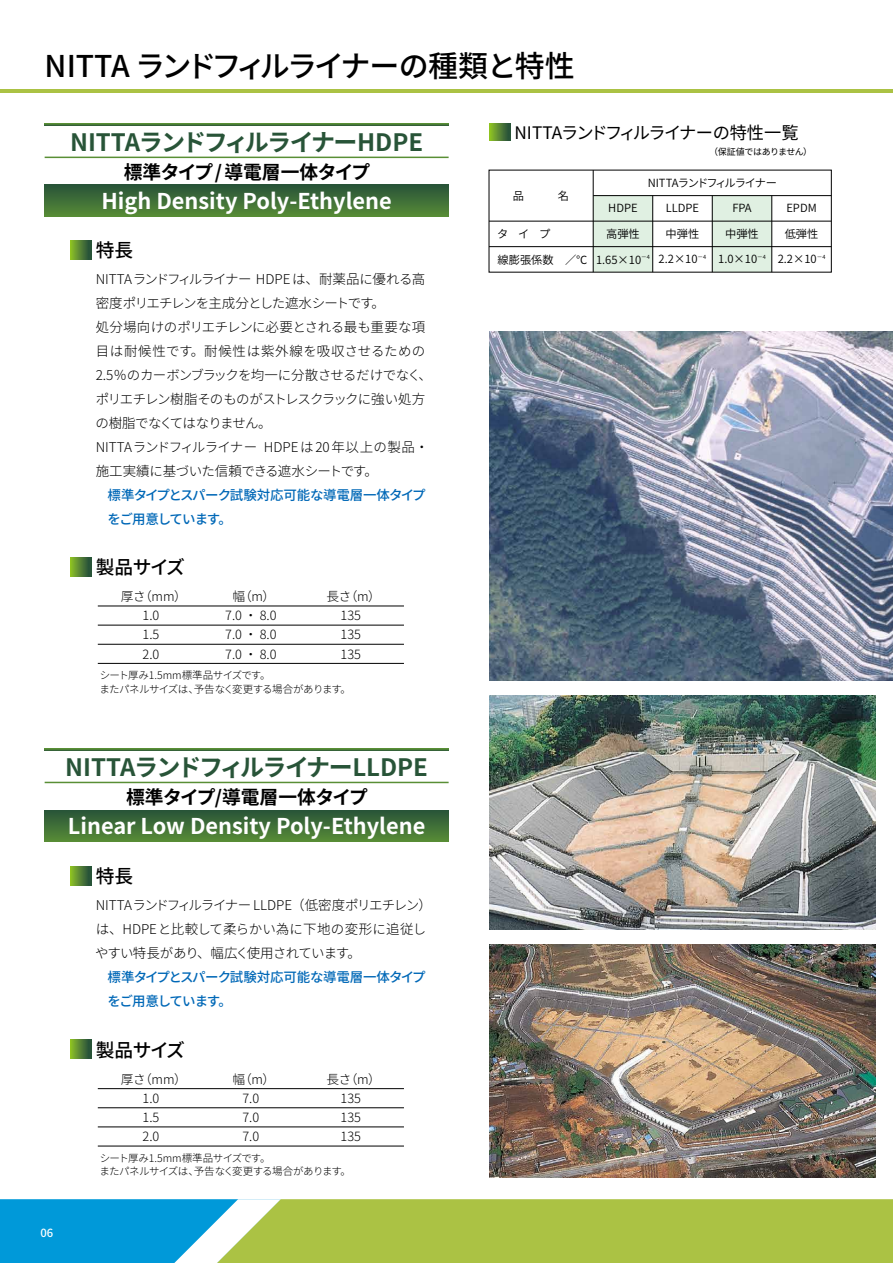
<style>
.page{position:relative;width:893px;height:1263px;background:#fff}
.page>*{position:absolute;margin:0;border:0;box-sizing:border-box;transform-origin:0 0}
.t1{font:500 30px "Source Han Sans JP";letter-spacing:-.045em;color:#000}
.t2{font:700 24px "Source Han Sans JP";letter-spacing:-.055em;color:#285438}
.t3{font:700 21.75px "Source Han Sans JP";color:#fff}
.t4{font:700 18.75px "Source Han Sans JP";letter-spacing:-.025em;color:#000}
.t5{font:500 18.75px "Source Han Sans JP";letter-spacing:-.025em;color:#000}
.t6{font:17.25px "Source Han Sans JP";letter-spacing:-.045em;color:#000}
.t7{font:300 13.5px/24px "Source Han Sans JP";letter-spacing:-.03em;color:#000}
.t8{font:500 13.5px/24px "Source Han Sans JP";letter-spacing:-.06em;color:#0068b7}
.t9{font:300 12.75px/19.2px "Source Han Sans JP";color:#000;text-align:center}
.t10{font:11.25px "Source Han Sans JP";color:#000}
.t11{font:11.25px "Source Han Sans JP";letter-spacing:-.095em;color:#000}
.t12{font:500 11.25px "Source Han Sans JP";color:#fff}
.t13{font:300 10.5px/13.5px "Source Han Sans JP";letter-spacing:-.055em;color:#000}
.t14{font:9px "Source Han Sans JP";letter-spacing:-.04em;color:#000}
</style>
<div class="page">
<svg style="left:0;top:1199px;width:893px;height:64px;background:#87bb6f"></svg>
<hr style="left:0;top:89px;width:893px;height:3px;background:#abc244">
<img style="left:489px;top:944px;width:387px;height:234px">
<img style="left:489px;top:695px;width:387px;height:234px">
<img style="left:489px;top:332px;width:404px;height:348px">
<svg style="left:489px;top:123px;width:21px;height:17px"></svg>
<hr style="left:98px;top:606px;width:306px;height:1px;background:#000">
<hr style="left:98px;top:625px;width:306px;height:1px;background:#000">
<hr style="left:98px;top:644px;width:306px;height:1px;background:#000">
<hr style="left:98px;top:663px;width:306px;height:1px;background:#000">
<svg style="left:70px;top:240px;width:21px;height:19px"></svg>
<svg style="left:70px;top:557px;width:21px;height:19px"></svg>
<hr style="left:98px;top:1088px;width:306px;height:1px;background:#000">
<hr style="left:98px;top:1107px;width:306px;height:1px;background:#000">
<hr style="left:98px;top:1127px;width:306px;height:1px;background:#000">
<hr style="left:98px;top:1146px;width:306px;height:1px;background:#000">
<svg style="left:70px;top:1040px;width:21px;height:19px"></svg>
<svg style="left:70px;top:866px;width:21px;height:19px"></svg>
<div style="left:593px;top:196px;width:60px;height:76px;background:#e0f0e2"></div>
<div style="left:712px;top:196px;width:60px;height:76px;background:#e0f0e2"></div>
<hr style="left:593px;top:195px;width:238px;height:1px;background:#000">
<hr style="left:489px;top:221px;width:342px;height:1px;background:#000">
<hr style="left:489px;top:246px;width:342px;height:1px;background:#000">
<hr style="left:593px;top:170px;width:1px;height:102px;background:#000">
<hr style="left:652px;top:196px;width:1px;height:76px;background:#000">
<hr style="left:712px;top:196px;width:1px;height:76px;background:#000">
<hr style="left:771px;top:196px;width:1px;height:76px;background:#000">
<div style="left:45px;top:810px;width:404px;height:32px;background:linear-gradient(to bottom,#285339,#568b36)"></div>
<hr style="left:45px;top:748px;width:404px;height:2px;background:#538736">
<div style="left:45px;top:185px;width:404px;height:32px;background:linear-gradient(to bottom,#285339,#568b36)"></div>
<hr style="left:45px;top:123px;width:404px;height:2px;background:#518536">
<hr style="left:45px;top:157px;width:404px;height:1px;background:#598f35">
<hr style="left:45px;top:782px;width:404px;height:1px;background:#598f35">
<h1 class="t1" style="left:45px;top:50px;width:532px">NITTA ランドフィルライナーの種類と特性</h1>
<h2 class="t2" style="left:70px;top:128px;width:355px">NITTAランドフィルライナーHDPE</h2>
<h3 class="t4" style="left:124px;top:162px;width:248px">標準タイプ/導電層一体タイプ</h3>
<h3 class="t3" style="left:101px;top:189px;width:292px">High Density Poly-Ethylene</h3>
<h3 class="t5" style="left:96px;top:240px;width:39px">特長</h3>
<p class="t7" style="left:95px;top:267px;width:338px">NITTAランドフィルライナー HDPE は、耐薬品に優れる高密度ポリエチレンを主成分とした遮水シートです。<br>処分場向けのポリエチレンに必要とされる最も重要な項目は耐候性です。耐候性は紫外線を吸収させるための<br>2.5％のカーボンブラックを均一に分散させるだけでなく、ポリエチレン樹脂そのものがストレスクラックに強い処方の樹脂でなくてはなりません。<br>NITTAランドフィルライナー HDPE は 20 年以上の製品・施工実績に基づいた信頼できる遮水シートです。</p>
<p class="t8" style="left:108px;top:483px;width:319px">標準タイプとスパーク試験対応可能な導電層一体タイプをご用意しています。</p>
<h3 class="t5" style="left:96px;top:556px;width:91px">製品サイズ</h3>
<p class="t9" style="left:121px;top:587px;width:67px">厚さ（mm）<br>1.0<br>1.5<br>2.0</p>
<p class="t9" style="left:225px;top:587px;width:53px">幅（m）<br>7.0 ・ 8.0<br>7.0 ・ 8.0<br>7.0 ・ 8.0</p>
<p class="t9" style="left:327px;top:587px;width:56px">長さ（m）<br>135<br>135<br>135</p>
<p class="t13" style="left:100px;top:669px;width:253px">シート厚み1.5mm標準品サイズです。<br>またパネルサイズは、予告なく変更する場合があります。</p>
<h2 class="t2" style="left:65px;top:754px;width:364px">NITTAランドフィルライナーLLDPE</h2>
<h3 class="t4" style="left:126px;top:787px;width:243px">標準タイプ/導電層一体タイプ</h3>
<h3 class="t3" style="left:68px;top:814px;width:359px">Linear Low Density Poly-Ethylene</h3>
<h3 class="t5" style="left:96px;top:866px;width:39px">特長</h3>
<p class="t7" style="left:95px;top:893px;width:338px">NITTAランドフィルライナー LLDPE（低密度ポリエチレン）は、HDPEと比較して柔らかい為に下地の変形に追従しやすい特長があり、幅広く使用されています。</p>
<p class="t8" style="left:108px;top:965px;width:319px">標準タイプとスパーク試験対応可能な導電層一体タイプをご用意しています。</p>
<h3 class="t5" style="left:96px;top:1039px;width:91px">製品サイズ</h3>
<p class="t9" style="left:121px;top:1070px;width:67px">厚さ（mm）<br>1.0<br>1.5<br>2.0</p>
<p class="t9" style="left:232px;top:1070px;width:44px">幅（m）<br>7.0<br>7.0<br>7.0</p>
<p class="t9" style="left:327px;top:1070px;width:56px">長さ（m）<br>135<br>135<br>135</p>
<p class="t13" style="left:100px;top:1151px;width:253px">シート厚み1.5mm標準品サイズです。<br>またパネルサイズは、予告なく変更する場合があります。</p>
<p class="t12" style="left:40px;top:1226px;width:14px">06</p>
<p class="t6" style="left:514px;top:123px;width:286px">NITTAランドフィルライナーの特性一覧</p>
<p class="t14" style="left:709px;top:147px;width:104px">（保証値ではありません）</p>
<p class="t10" style="left:497px;top:227px;width:55px">タ　イ　プ</p>
<p class="t10" style="left:497px;top:253px;width:91px">線膨張係数　／℃</p>
<p class="t11" style="left:648px;top:176px;width:131px">NITTAランドフィルライナー</p>
<p class="t10" style="left:608px;top:202px;width:31px">HDPE</p>
<p class="t10" style="left:606px;top:228px;width:35px">高弾性</p>
<p class="t10" style="left:596px;top:253px;width:55px">1.65×10<sup>－4</sup></p>
<p class="t10" style="left:666px;top:202px;width:35px">LLDPE</p>
<p class="t10" style="left:732px;top:202px;width:21px">FPA</p>
<p class="t10" style="left:666px;top:227px;width:35px">中弾性</p>
<p class="t10" style="left:659px;top:253px;width:49px">2.2×10<sup>－4</sup></p>
<p class="t10" style="left:725px;top:227px;width:35px">中弾性</p>
<p class="t10" style="left:718px;top:253px;width:49px">1.0×10<sup>－4</sup></p>
<p class="t10" style="left:786px;top:202px;width:32px">EPDM</p>
<p class="t10" style="left:785px;top:227px;width:35px">低弾性</p>
<p class="t10" style="left:778px;top:253px;width:49px">2.2×10<sup>－4</sup></p>
</div>
